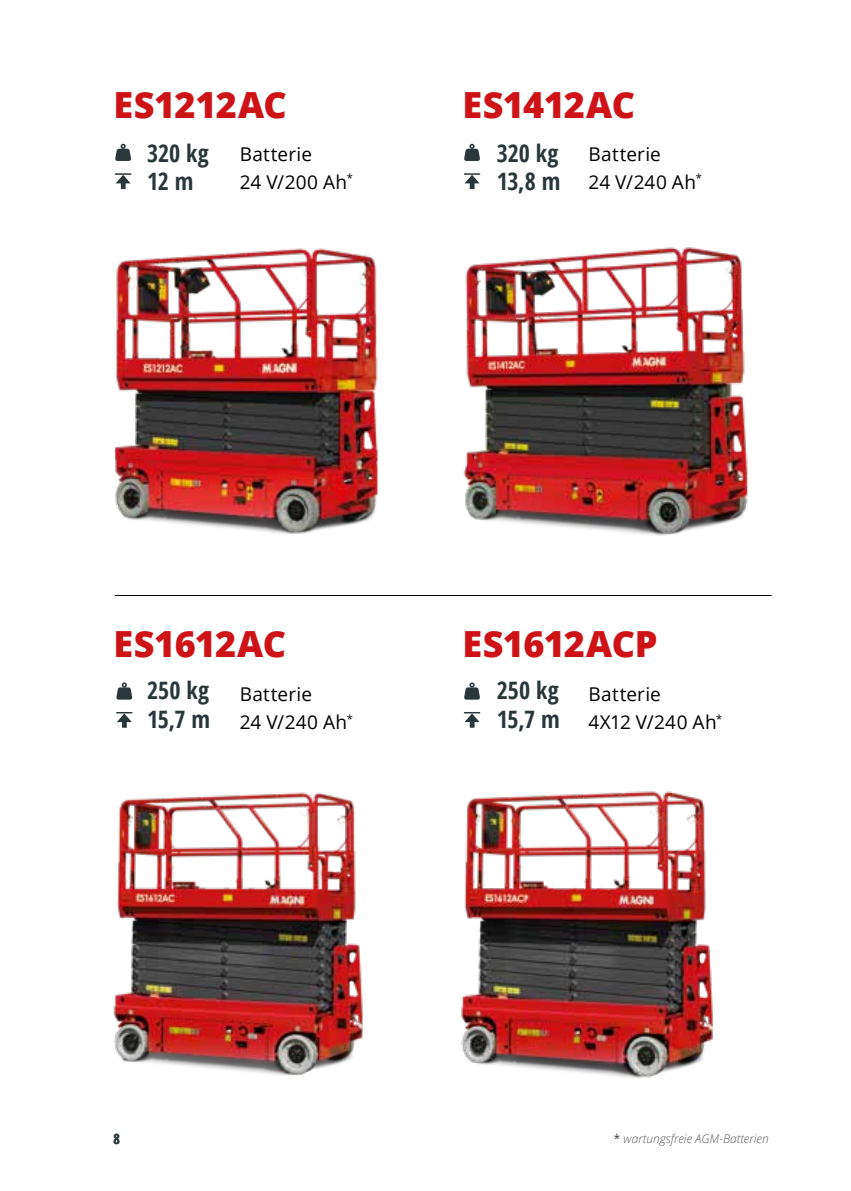
<style>
.page{position:relative;width:851px;height:1191px;background:#fff}
.page>*{position:absolute;margin:0;border:0;box-sizing:border-box;transform-origin:0 0}
.t1{font:800 36px "Open Sans";letter-spacing:-.015em;color:#cd1316}
.t2{font:700 24px/28.8px "Open Sans Condensed";letter-spacing:-.005em;color:#29363a}
.t3{font:19px/28px "Open Sans";letter-spacing:.01em;color:#000}
.t4{font:700 14px "Open Sans Condensed";color:#29363a}
.t5{font:italic 300 12px "Open Sans";color:#5a5a59}
.s1{font-style:normal;color:#000}
</style>
<div class="page">
<hr style="left:115px;top:595px;width:656px;height:1px;background:#000">
<img style="left:114px;top:143px;width:264px;height:453px">
<img style="left:463px;top:183px;width:285px;height:353px">
<img style="left:113px;top:792px;width:251px;height:284px">
<img style="left:461px;top:791px;width:253px;height:287px">
<svg style="left:115px;top:144px;width:16px;height:17px"></svg>
<svg style="left:116px;top:173px;width:15px;height:16px"></svg>
<svg style="left:464px;top:144px;width:16px;height:17px"></svg>
<svg style="left:464px;top:173px;width:15px;height:16px"></svg>
<svg style="left:116px;top:682px;width:16px;height:17px"></svg>
<svg style="left:117px;top:712px;width:15px;height:15px"></svg>
<svg style="left:464px;top:682px;width:16px;height:17px"></svg>
<svg style="left:464px;top:712px;width:15px;height:15px"></svg>
<h1 class="t1" style="left:113px;top:78px;width:175px">ES1212AC</h1>
<h1 class="t1" style="left:462px;top:78px;width:174px">ES1412AC</h1>
<p class="t2" style="left:147px;top:138px;width:63px">320 kg<br>12 m</p>
<p class="t3" style="left:588px;top:139px;width:115px">Batterie<br>24 V/240 Ah<sup>*</sup></p>
<p class="t2" style="left:497px;top:138px;width:65px">320 kg<br>13,8 m</p>
<p class="t3" style="left:240px;top:139px;width:115px">Batterie<br>24 V/200 Ah<sup>*</sup></p>
<h1 class="t1" style="left:113px;top:616px;width:174px">ES1612AC</h1>
<h1 class="t1" style="left:462px;top:616px;width:197px">ES1612ACP</h1>
<p class="t2" style="left:147px;top:675px;width:64px">250 kg<br>15,7 m</p>
<p class="t3" style="left:240px;top:679px;width:115px">Batterie<br>24 V/240 Ah<sup>*</sup></p>
<p class="t2" style="left:497px;top:675px;width:64px">250 kg<br>15,7 m</p>
<p class="t3" style="left:588px;top:679px;width:135px">Batterie<br>4X12 V/240 Ah<sup>*</sup></p>
<p class="t4" style="left:113px;top:1128px;width:8px">8</p>
<p class="t5" style="left:614px;top:1130px;width:156px"><span class="s1">*</span> wartungsfreie AGM-Batterien</p>
</div>
